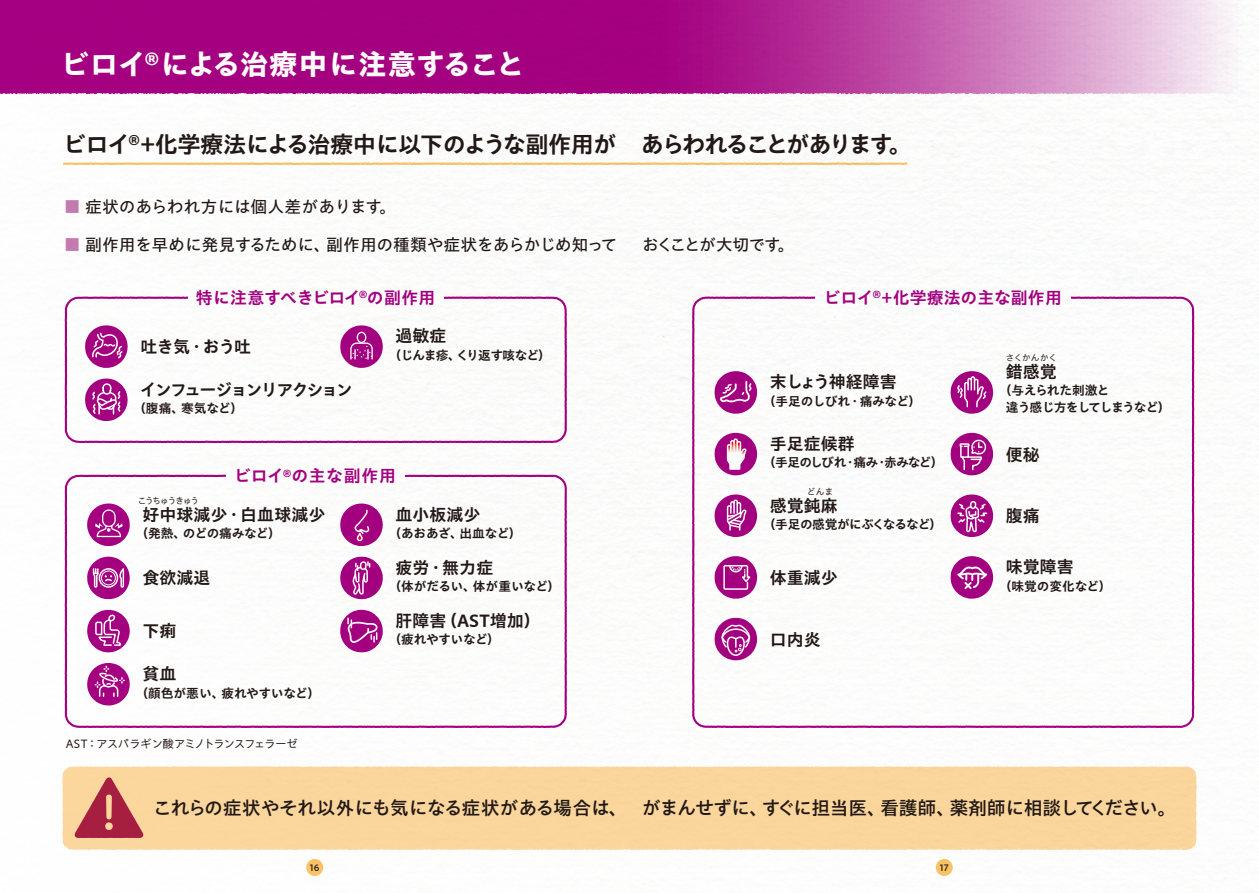
<style>
.page{position:relative;width:1259px;height:893px;background:#fff}
.page>*{position:absolute;margin:0;border:0;box-sizing:border-box;transform-origin:0 0}
.t1{font:700 expanded 28.65px "P Aoto Gothic Std N";letter-spacing:-.02em;color:#fff}
.t2{font:700 23.4px "P Aoto Gothic Std N";letter-spacing:-.07em;color:#231916}
.t3{font:700 19.2px "P Aoto Gothic Std N De";letter-spacing:-.045em;color:#231916}
.t4{font:700 16.95px "P Aoto Gothic Std N";color:#231916}
.t5{font:500 16.95px "P Aoto Gothic Std N";letter-spacing:-.025em;color:#231916}
.t6{font:700 16.95px "P Aoto Gothic Std N";color:#a50082}
.t7{font:700 16.95px "P Aoto Gothic Std N";letter-spacing:-.12em;color:#231916}
.t8{font:500 16.95px "P Aoto Gothic Std N";letter-spacing:-.1em;color:#231916}
.t9{font:700 16.95px "P Aoto Gothic Std N";letter-spacing:.03em;color:#a50082}
.t10{font:700 16.95px "P Aoto Gothic Std N";letter-spacing:-.055em;color:#231916}
.t11{font:700 12.75px "P Aoto Gothic Std N";letter-spacing:-.045em;color:#231916}
.t12{font:700 12.75px/17px "P Aoto Gothic Std N";letter-spacing:-.075em;color:#231916}
.t13{font:700 12.75px "P Aoto Gothic Std N";letter-spacing:-.015em;color:#231916}
.t14{font:700 12.75px "P Aoto Gothic Std N";letter-spacing:-.065em;color:#231916}
.t15{font:700 12.75px "P Aoto Gothic Std N";letter-spacing:-.01em;color:#231916}
.t16{font:700 12.75px "P Aoto Gothic Std N";letter-spacing:-.07em;color:#231916}
.t17{font:700 12.75px "P Aoto Gothic Std N";letter-spacing:-.005em;color:#231916}
.t18{font:700 12.75px "P Aoto Gothic Std N";letter-spacing:-.025em;color:#231916}
.t19{font:11.7px "P Aoto Gothic Std N";letter-spacing:-.075em;color:#231916}
.t20{font:9px "P Aoto Gothic Std N";letter-spacing:-.115em;color:#231916}
.t21{font:9px "P Aoto Gothic Std N";letter-spacing:-.165em;color:#231916}
.t22{font:700 9px "P Aoto Gothic Std N De";color:#231916}
.s1{color:#c57cb1}
</style>
<div class="page">
<img style="left:0;top:0;width:1259px;height:885px">
<div style="left:306px;top:859px;width:17px;height:17px;background:#f9c265;border-radius:50%"></div>
<div style="left:935px;top:859px;width:17px;height:17px;background:#f9c265;border-radius:50%"></div>
<h1 class="t1" style="left:61px;top:48px;width:465px">ビロイ<sup>®</sup>による治療中に注意すること</h1>
<h2 class="t2" style="left:63px;top:131px;width:850px">ビロイ<sup>®</sup>＋化学療法による治療中に以下のような副作用が あらわれることがあります。</h2>
<p class="t5" style="left:64px;top:197px;width:334px"><span class="s1">■</span> 症状のあらわれ方には個人差があります。</p>
<p class="t5" style="left:64px;top:235px;width:555px"><span class="s1">■</span> 副作用を早めに発見するために、副作用の種類や症状をあらかじめ知って</p>
<p class="t8" style="left:642px;top:235px;width:154px">おくことが大切です。</p>
<p class="t6" style="left:196px;top:288px;width:241px">特に注意すべきビロイ<sup>®</sup>の副作用</p>
<p class="t6" style="left:824px;top:288px;width:239px">ビロイ<sup>®</sup>＋化学療法の主な副作用</p>
<p class="t4" style="left:140px;top:337px;width:112px">吐き気・おう吐</p>
<p class="t7" style="left:139px;top:380px;width:215px">インフュージョンリアクション</p>
<p class="t11" style="left:133px;top:401px;width:111px">（腹痛、寒気など）</p>
<p class="t4" style="left:395px;top:327px;width:53px">過敏症</p>
<p class="t16" style="left:388px;top:348px;width:164px">（じんま疹、くり返す咳など）</p>
<p class="t21" style="left:137px;top:494px;width:63px">こうちゅうきゅう</p>
<p class="t9" style="left:234px;top:466px;width:163px">ビロイ<sup>®</sup>の主な副作用</p>
<p class="t4" style="left:142px;top:505px;width:184px">好中球減少・白血球減少</p>
<p class="t11" style="left:135px;top:526px;width:147px">（発熱、のどの痛みなど）</p>
<p class="t4" style="left:142px;top:569px;width:70px">食欲減退</p>
<p class="t4" style="left:142px;top:622px;width:36px">下痢</p>
<p class="t4" style="left:142px;top:664px;width:36px">貧血</p>
<p class="t15" style="left:135px;top:686px;width:186px">（顔色が悪い、疲れやすいなど）</p>
<p class="t19" style="left:66px;top:735px;width:234px">AST：アスパラギン酸アミノトランスフェラーゼ</p>
<p class="t4" style="left:395px;top:505px;width:87px">血小板減少</p>
<p class="t13" style="left:388px;top:526px;width:135px">（あおあざ、出血など）</p>
<p class="t4" style="left:395px;top:558px;width:99px">疲労・無力症</p>
<p class="t17" style="left:388px;top:579px;width:173px">（体がだるい、体が重いなど）</p>
<p class="t4" style="left:395px;top:611px;width:147px">肝障害（AST増加）</p>
<p class="t11" style="left:388px;top:633px;width:113px">（疲れやすいなど）</p>
<p class="t10" style="left:770px;top:372px;width:128px">末しょう神経障害</p>
<p class="t18" style="left:762px;top:394px;width:160px">（手足のしびれ・痛みなど）</p>
<p class="t4" style="left:770px;top:434px;width:87px">手足症候群</p>
<p class="t14" style="left:762px;top:456px;width:182px">（手足のしびれ・痛み・赤みなど）</p>
<p class="t4" style="left:770px;top:496px;width:70px">感覚鈍麻</p>
<p class="t11" style="left:762px;top:517px;width:181px">（手足の感覚がにぶくなるなど）</p>
<p class="t4" style="left:770px;top:568px;width:70px">体重減少</p>
<p class="t20" style="left:806px;top:485px;width:28px">どんま</p>
<p class="t4" style="left:770px;top:630px;width:53px">口内炎</p>
<p class="t20" style="left:1005px;top:351px;width:53px">さくかんかく</p>
<p class="t4" style="left:1006px;top:362px;width:53px">錯感覚</p>
<p class="t12" style="left:1006px;top:382px;width:166px;text-indent:-7px">（与えられた刺激と<br>違う感じ方をしてしまうなど）</p>
<p class="t4" style="left:1006px;top:445px;width:36px">便秘</p>
<p class="t4" style="left:1006px;top:506px;width:36px">腹痛</p>
<p class="t4" style="left:1006px;top:557px;width:70px">味覚障害</p>
<p class="t13" style="left:998px;top:579px;width:114px">（味覚の変化など）</p>
<p class="t3" style="left:153px;top:797px;width:1025px">これらの症状やそれ以外にも気になる症状がある場合は、 がまんせずに、すぐに担当医、看護師、薬剤師に相談してください。</p>
<p class="t22" style="left:310px;top:862px;width:11px">16</p>
<p class="t22" style="left:940px;top:862px;width:10px">17</p>
</div>
